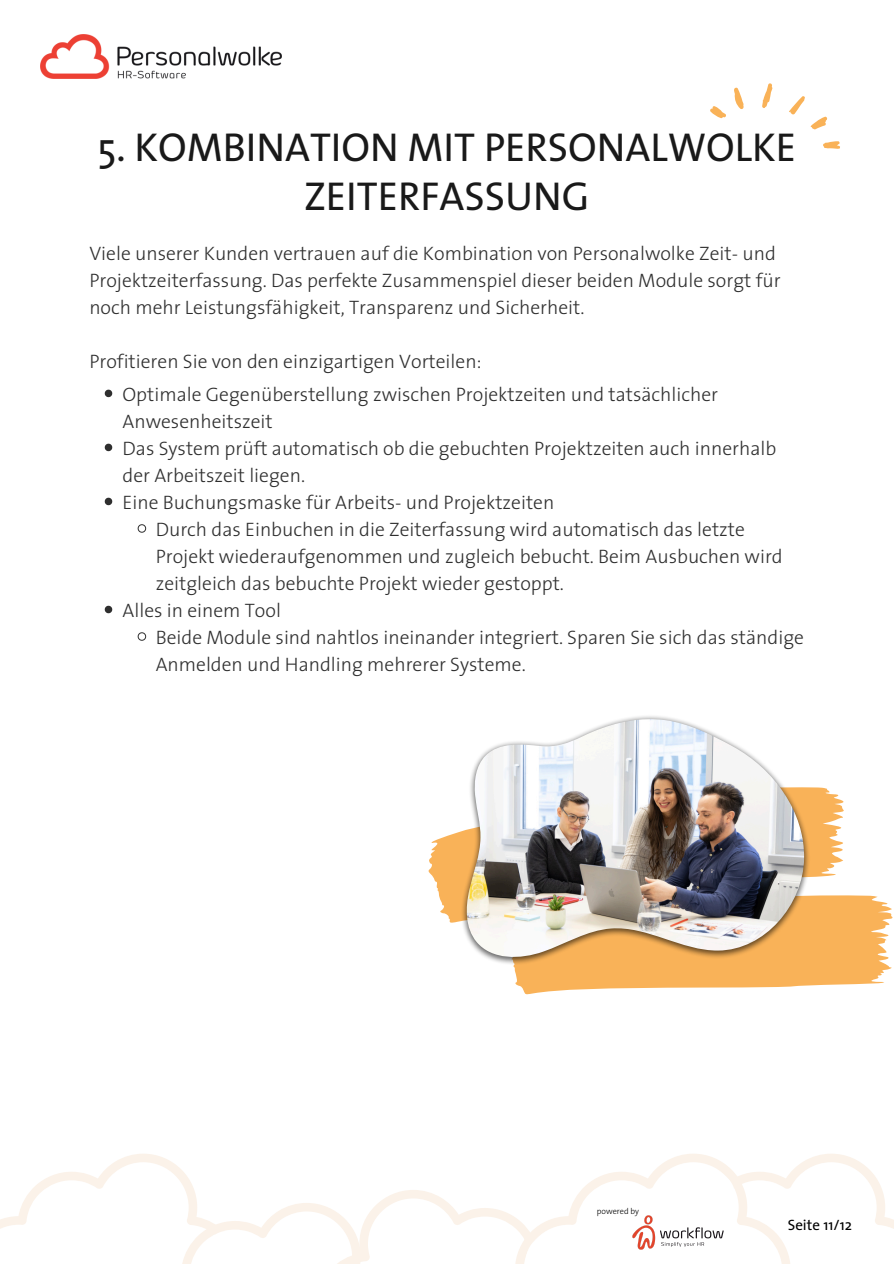
<style>
.page{position:relative;width:894px;height:1264px;background:#fff}
.page>*{position:absolute;margin:0;border:0;box-sizing:border-box;transform-origin:0 0}
.t1{font:40.5px/48.3px "The Sans";color:#191919;text-align:center}
.t2{font:300 19.5px/27px "The Sans";color:#2f2f2f}
.t3{font:15px "The Sans";color:#000}
.t4{font:300 8.4px "The Sans";color:#000}
</style>
<div class="page">
<svg style="left:105px;top:389px;width:7px;height:8px"></svg>
<svg style="left:105px;top:443px;width:7px;height:8px"></svg>
<svg style="left:105px;top:497px;width:7px;height:8px"></svg>
<svg style="left:138px;top:524px;width:8px;height:8px"></svg>
<svg style="left:105px;top:605px;width:7px;height:8px"></svg>
<svg style="left:138px;top:632px;width:8px;height:8px"></svg>
<img style="left:40px;top:35px;width:241px;height:44px">
<svg style="left:762px;top:83px;width:11px;height:25px"></svg>
<svg style="left:710px;top:87px;width:34px;height:32px"></svg>
<svg style="left:789px;top:96px;width:51px;height:53px"></svg>
<svg style="left:0;top:1154px;width:893px;height:109px"></svg>
<img style="left:628px;top:1211px;width:99px;height:42px">
<svg style="left:428px;top:787px;width:465px;height:207px;fill:#f9b258"></svg>
<img style="left:460px;top:716px;width:350px;height:249px">
<img style="left:466px;top:719px;width:338px;height:238px">
<p class="t1" style="left:97px;top:122px;width:699px">5. KOMBINATION MIT PERSONALWOLKE<br>ZEITERFASSUNG</p>
<p class="t2" style="left:89px;top:239px;width:692px">Viele unserer Kunden vertrauen auf die Kombination von Personalwolke Zeit- und<br>Projektzeiterfassung. Das perfekte Zusammenspiel dieser beiden Module sorgt für noch mehr Leistungsfähigkeit, Transparenz und Sicherheit.</p>
<h1 class="t2" style="left:89px;top:347px;width:393px">Profitieren Sie von den einzigartigen Vorteilen:</h1>
<h3 class="t2" style="left:122px;top:380px;width:597px">Optimale Gegenüberstellung zwischen Projektzeiten und tatsächlicher<br>Anwesenheitszeit</h3>
<h3 class="t2" style="left:122px;top:434px;width:655px">Das System prüft automatisch ob die gebuchten Projektzeiten auch innerhalb der Arbeitszeit liegen.</h3>
<p class="t2" style="left:122px;top:488px;width:433px">Eine Buchungsmaske für Arbeits- und Projektzeiten</p>
<p class="t2" style="left:156px;top:515px;width:628px">Durch das Einbuchen in die Zeiterfassung wird automatisch das letzte<br>Projekt wiederaufgenommen und zugleich bebucht. Beim Ausbuchen wird zeitgleich das bebuchte Projekt wieder gestoppt.</p>
<p class="t2" style="left:122px;top:596px;width:160px">Alles in einem Tool</p>
<p class="t2" style="left:156px;top:623px;width:649px">Beide Module sind nahtlos ineinander integriert. Sparen Sie sich das ständige<br>Anmelden und Handling mehrerer Systeme.</p>
<p class="t4" style="left:596px;top:1204px;width:44px">powered by</p>
<p class="t3" style="left:787px;top:1212px;width:66px">Seite 11/12</p>
</div>
